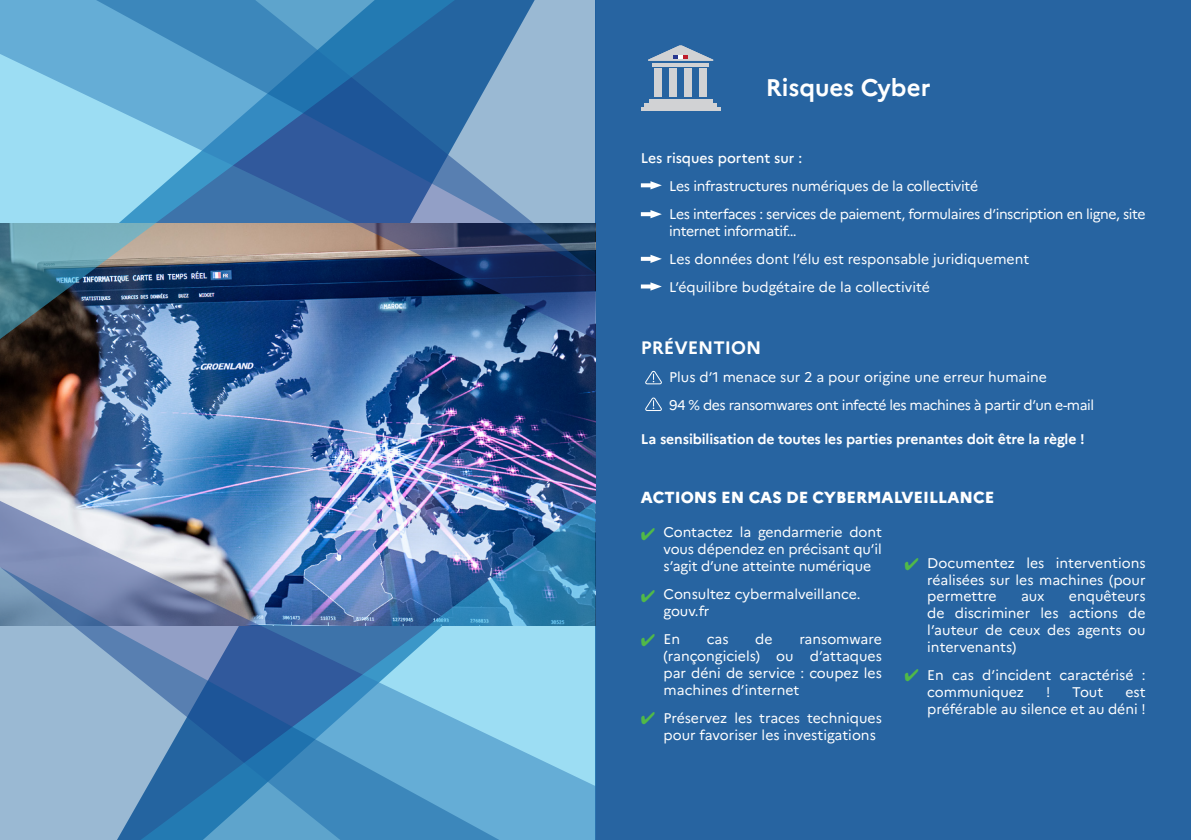
<style>
.page{position:relative;width:1191px;height:840px;background:#fff}
.page>*{position:absolute;margin:0;border:0;box-sizing:border-box;transform-origin:0 0}
.t1{font:700 24px "Marianne";color:#fff}
.t2{font:700 18px "Marianne";color:#fff}
.t3{font:800 16px "Marianne";color:#fff}
.t4{font:14px/16.8px "Marianne";letter-spacing:-.005em;color:#fff;text-align:justify}
.t5{font:14px/16.8px "Marianne";letter-spacing:-.03em;color:#fff}
.t6{font:700 14px "Marianne";letter-spacing:-.01em;color:#fff}
.t7{font:500 14px "Marianne";color:#fff}
</style>
<div class="page">
<div style="left:595px;top:0;width:596px;height:839px;background:#2764a1"></div>
<img style="left:0;top:339px;width:595px;height:161px">
<hr style="left:652px;top:63px;width:57px;height:3px;background:#d1d2d4">
<div style="left:654px;top:68px;width:8px;height:29px;background:#d1d2d4"></div>
<div style="left:669px;top:68px;width:8px;height:29px;background:#d1d2d4"></div>
<div style="left:684px;top:68px;width:8px;height:29px;background:#d1d2d4"></div>
<div style="left:699px;top:68px;width:8px;height:29px;background:#d1d2d4"></div>
<div style="left:649px;top:99px;width:63px;height:12px;background:#d1d2d4"></div>
<div style="left:644px;top:103px;width:72px;height:8px;background:#d1d2d4"></div>
<hr style="left:641px;top:107px;width:79px;height:4px;background:#d1d2d4">
<svg style="left:648px;top:45px;width:65px;height:16px"></svg>
<svg style="left:641px;top:183px;width:9px;height:4px"></svg>
<svg style="left:650px;top:181px;width:12px;height:8px"></svg>
<svg style="left:641px;top:212px;width:9px;height:4px"></svg>
<svg style="left:650px;top:210px;width:12px;height:8px"></svg>
<svg style="left:641px;top:257px;width:9px;height:4px"></svg>
<svg style="left:650px;top:254px;width:12px;height:9px"></svg>
<svg style="left:641px;top:284px;width:9px;height:4px"></svg>
<svg style="left:650px;top:282px;width:12px;height:8px"></svg>
<svg style="left:645px;top:370px;width:17px;height:14px"></svg>
<svg style="left:645px;top:397px;width:17px;height:14px"></svg>
<svg style="left:455px;top:273px;width:140px;height:66px;background:#2d4f83"></svg>
<svg style="left:0;top:0;width:455px;height:339px;background:#5384a7"></svg>
<svg style="left:96px;top:0;width:499px;height:273px;background:#5888b0"></svg>
<svg style="left:0;top:500px;width:141px;height:66px;background:#adb8d2"></svg>
<img style="left:141px;top:500px;width:454px;height:339px">
<svg style="left:0;top:566px;width:499px;height:273px;background:#6494bf"></svg>
<p class="t1" style="left:766px;top:73px;width:166px">Risques Cyber</p>
<p class="t7" style="left:641px;top:149px;width:163px">Les risques portent sur :</p>
<p class="t4" style="left:669px;top:177px;width:310px">Les infrastructures numériques de la collectivité</p>
<p class="t5" style="left:669px;top:205px;width:478px">Les interfaces : services de paiement, formulaires d’inscription en ligne, site internet informatif…</p>
<p class="t4" style="left:669px;top:250px;width:361px">Les données dont l’élu est responsable juridiquement</p>
<p class="t4" style="left:669px;top:279px;width:262px">L’équilibre budgétaire de la collectivité</p>
<p class="t2" style="left:641px;top:336px;width:122px">PRÉVENTION</p>
<p class="t4" style="left:669px;top:368px;width:379px">Plus d’1 menace sur 2 a pour origine une erreur humaine</p>
<p class="t5" style="left:669px;top:397px;width:426px">94 % des ransomwares ont infecté les machines à partir d’un e-mail</p>
<p class="t6" style="left:641px;top:430px;width:445px">La sensibilisation de toutes les parties prenantes doit être la règle !</p>
<p class="t3" style="left:641px;top:487px;width:355px">ACTIONS EN CAS DE CYBERMALVEILLANCE</p>
<p class="t4" style="left:663px;top:523px;width:220px">Contactez la gendarmerie dont vous dépendez en précisant qu’il s’agit d’une atteinte numérique</p>
<p class="t4" style="left:663px;top:585px;width:199px">Consultez cybermalveillance. gouv.fr</p>
<p class="t4" style="left:663px;top:630px;width:18px">En</p>
<p class="t4" style="left:706px;top:630px;width:23px">cas</p>
<p class="t4" style="left:755px;top:630px;width:19px">de</p>
<p class="t4" style="left:663px;top:630px;width:220px;text-indent:136px">ransomware (rançongiciels) ou d’attaques par déni de service : coupez les machines d’internet</p>
<p class="t4" style="left:663px;top:709px;width:220px">Préservez les traces techniques pour favoriser les investigations</p>
<p class="t4" style="left:927px;top:554px;width:220px">Documentez les interventions réalisées sur les machines (pour permettre</p>
<p class="t4" style="left:927px;top:587px;width:220px;text-indent:142px">enquêteurs de discriminer les actions de l’auteur de ceux des agents ou intervenants)</p>
<p class="t4" style="left:927px;top:666px;width:220px">En cas d’incident caractérisé : communiquez</p>
<p class="t4" style="left:1021px;top:587px;width:25px">aux</p>
<p class="t4" style="left:1046px;top:683px;width:6px">!</p>
<p class="t4" style="left:1072px;top:683px;width:33px">Tout</p>
<p class="t4" style="left:927px;top:683px;width:220px;text-align:right">est<br>préférable au silence et au déni !</p>
</div>
